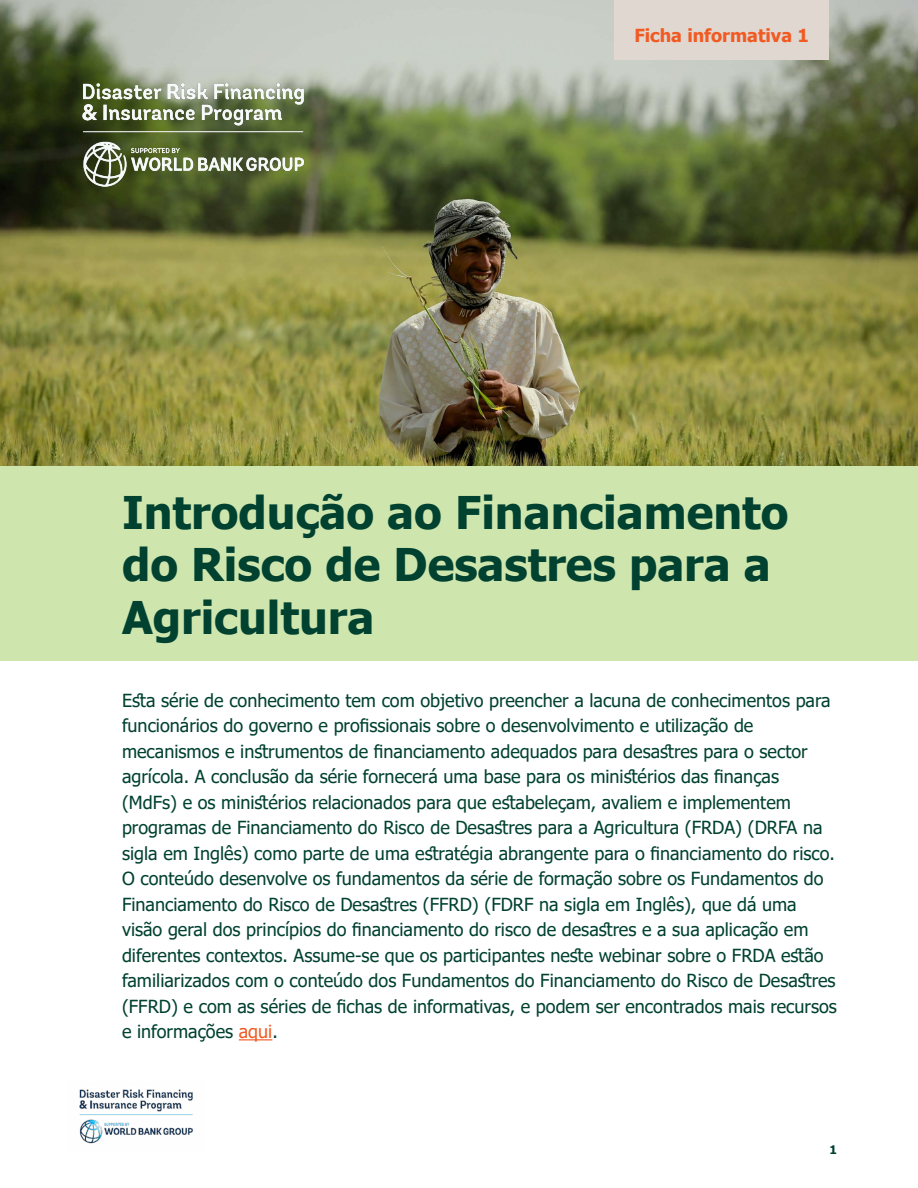
<style>
.page{position:relative;width:918px;height:1188px;background:#fff}
.page>*{position:absolute;margin:0;border:0;box-sizing:border-box;transform-origin:0 0}
.t1{font:700 45px/52.5px "Tahoma";color:#004130}
.t2{font:18px/25.5px "Tahoma";color:#004130}
.t3{font:700 18px "Tahoma";color:#f15a22}
.t4{font:700 11.85px "Tahoma";color:#004130}
.s1{color:#f15a22}
</style>
<div class="page">
<img style="left:0;top:0;width:918px;height:630px">
<div style="left:1px;top:467px;width:917px;height:194px;background:#cfe5ae"></div>
<hr style="left:239px;top:1039px;width:33px;height:1px;background:#f15a22">
<div style="left:615px;top:0;width:214px;height:60px;background:#e0d7d0"></div>
<img style="left:60px;top:68px;width:266px;height:138px">
<img style="left:79px;top:1089px;width:115px;height:55px">
<p class="t3" style="left:634px;top:23px;width:176px">Ficha informativa 1</p>
<h1 class="t1" style="left:122px;top:488px;width:668px">Introdução ao Financiamento do Risco de Desastres para a<br>Agricultura</h1>
<p class="t2" style="left:122px;top:689px;width:716px">Esta série de conhecimento tem com objetivo preencher a lacuna de conhecimentos para funcionários do governo e profissionais sobre o desenvolvimento e utilização de mecanismos e instrumentos de financiamento adequados para desastres para o sector agrícola. A conclusão da série fornecerá uma base para os ministérios das finanças (MdFs) e os ministérios relacionados para que estabeleçam, avaliem e implementem programas de Financiamento do Risco de Desastres para a Agricultura (FRDA) (DRFA na sigla em Inglês) como parte de uma estratégia abrangente para o financiamento do risco.<br>O conteúdo desenvolve os fundamentos da série de formação sobre os Fundamentos do Financiamento do Risco de Desastres (FFRD) (FDRF na sigla em Inglês), que dá uma visão geral dos princípios do financiamento do risco de desastres e a sua aplicação em diferentes contextos. Assume-se que os participantes neste webinar sobre o FRDA estão familiarizados com o conteúdo dos Fundamentos do Financiamento do Risco de Desastres (FFRD) e com as séries de fichas de informativas, e podem ser encontrados mais recursos e informações <span class="s1">aqui</span>.</p>
<p class="t4" style="left:829px;top:1142px;width:9px">1</p>
</div>
